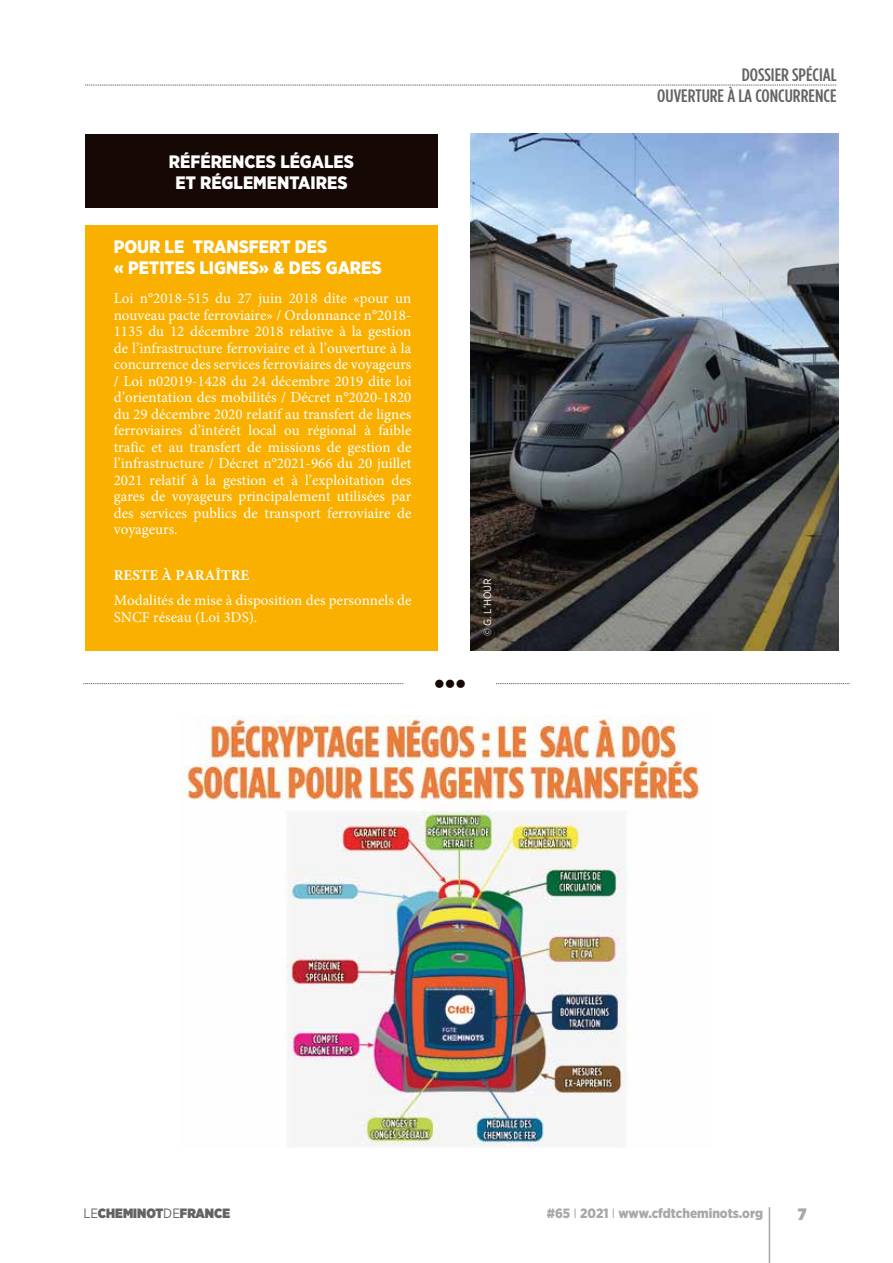
<style>
.page{position:relative;width:893px;height:1263px;background:#fff}
.page>*{position:absolute;margin:0;border:0;box-sizing:border-box;transform-origin:0 0}
.t1{font:900 18px/21px "Gotham Narrow";color:#fff}
.t2{font:500 18px/21.6px "Gotham Condensed";color:#646363;text-align:right;scale:1.1 1}
.t3{font:900 16.5px "Gotham Narrow";color:#a8a8a7}
.t4{font:15px/16.5px "Minion Pro";color:#fff;text-align:justify}
.t5{font:700 15px "Minion Pro";color:#fff}
.t6{font:14.25px "Wingdings";color:#160805}
.t7{font:900 13.5px "Gotham Narrow";color:#a8a8a7}
.t8{font:900 13.5px "Gotham Narrow";color:#646363}
.t9{font:10.5px "Gotham Narrow";color:#fff}
.s1{font-weight:400}
</style>
<div class="page">
<svg style="left:85px;top:85px;width:752px;height:1px"></svg>
<svg style="left:83px;top:683px;width:767px;height:1px"></svg>
<div style="left:404px;top:669px;width:92px;height:28px;background:#fff"></div>
<div style="left:85px;top:226px;width:353px;height:425px;background:#f9b000"></div>
<div style="left:85px;top:134px;width:353px;height:73px;background:#160805"></div>
<img style="left:470px;top:134px;width:369px;height:517px">
<img style="left:181px;top:715px;width:519px;height:432px">
<hr style="left:769px;top:1207px;width:1px;height:56px;background:#a8a8a7">
<p class="t1" style="left:169px;top:150px;width:187px;text-align:center">RÉFÉRENCES LÉGALES<br>ET RÉGLEMENTAIRES</p>
<p class="t1" style="left:114px;top:236px;width:269px">POUR LE TRANSFERT DES<br>« PETITES LIGNES» &amp; DES GARES</p>
<p class="t4" style="left:114px;top:290px;width:299px">Loi n°2018-515 du 27 juin 2018 dite «pour un nouveau pacte ferroviaire» / Ordonnance n°2018- 1135 du 12 décembre 2018 relative à la gestion de l’infrastructure ferroviaire et à l’ouverture à la concurrence des services ferroviaires de voyageurs / Loi n02019-1428 du 24 décembre 2019 dite loi d’orientation des mobilités / Décret n°2020-1820 du 29 décembre 2020 relatif au transfert de lignes ferroviaires d’intérêt local ou régional à faible trafic et au transfert de missions de gestion de l’infrastructure / Décret n°2021-966 du 20 juillet 2021 relatif à la gestion et à l’exploitation des gares de voyageurs principalement utilisées par des services publics de transport ferroviaire de voyageurs.</p>
<p class="t5" style="left:114px;top:565px;width:137px">RESTE À PARAÎTRE</p>
<p class="t4" style="left:114px;top:592px;width:299px">Modalités de mise à disposition des personnels de<br>SNCF réseau (Loi 3DS).</p>
<p class="t6" style="left:434px;top:676px;width:33px">●●●</p>
<p class="t9" style="left:481px;top:636px;width:59px;rotate:-90deg">© G. L’HOUR</p>
<p class="t2" style="left:657px;top:64px;width:165px">DOSSIER SPÉCIAL<br>OUVERTURE À LA CONCURRENCE</p>
<p class="t8" style="left:83px;top:1204px;width:148px"><span class="s1">LE</span>CHEMINOT<span class="s1">DE</span>FRANCE</p>
<p class="t7" style="left:547px;top:1204px;width:218px">#65 <span class="s1">I</span> 2021 <span class="s1">I</span> www.cfdtcheminots.org</p>
<p class="t3" style="left:798px;top:1203px;width:10px">7</p>
</div>
